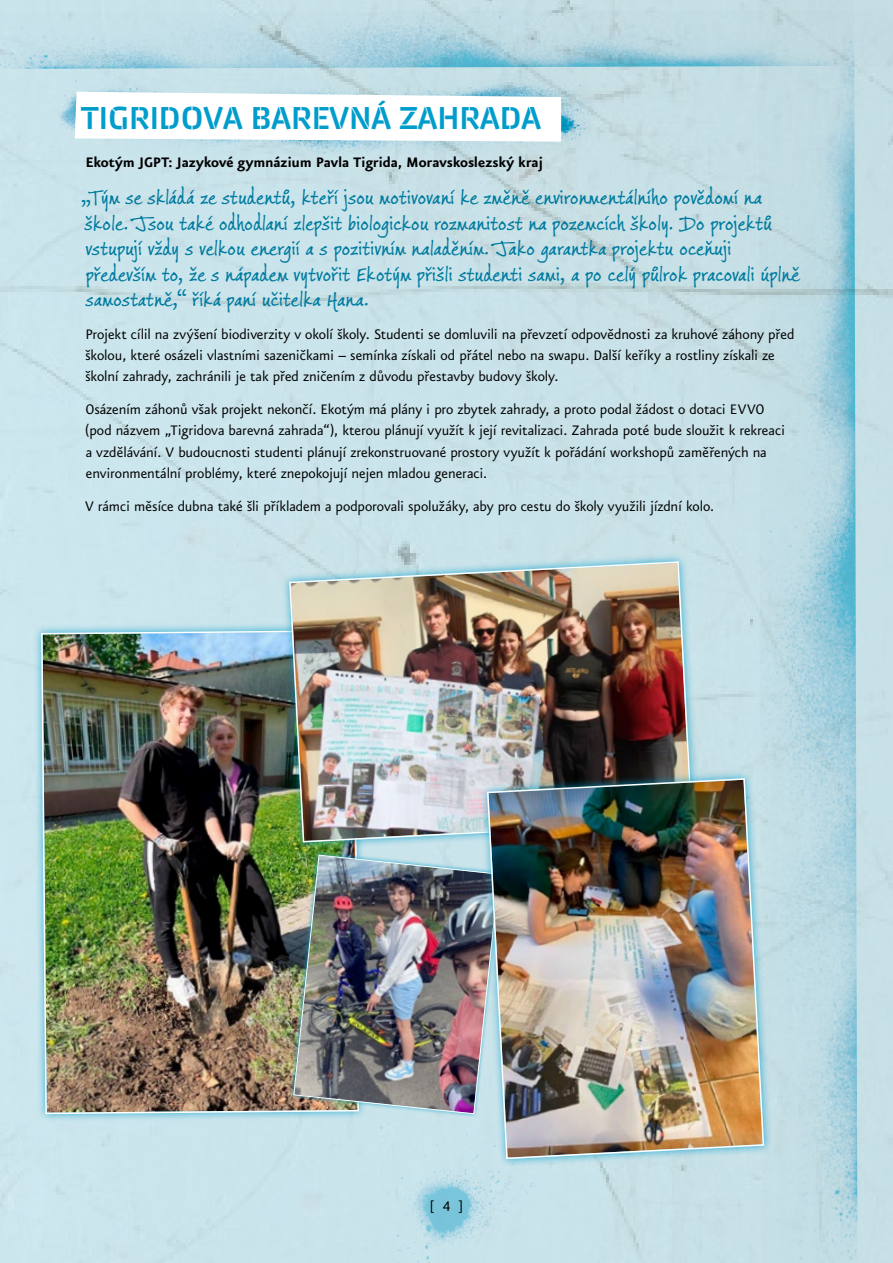
<style>
.page{position:relative;width:893px;height:1263px;background:#fff}
.page>*{position:absolute;margin:0;border:0;box-sizing:border-box;transform-origin:0 0}
.t1{font:31.5px "Vida Stencil 33 Pro";color:#009dcc}
.t2{font:21px/25.5px "Jimmy Crack Corn Pro";letter-spacing:.02em;color:#007b9f}
.t3{font:16.5px/21px "Eureka Sans OT";letter-spacing:-.01em;color:#000}
.t4{font:700 16.5px "Eureka Sans OT";letter-spacing:-.01em;color:#000}
</style>
<div class="page">
<img style="left:0;top:0;width:893px;height:1263px">
<div style="left:33px;top:622px;width:334px;height:500px;background:#009dcc;opacity:.75"></div>
<img style="left:40px;top:629px;width:320px;height:486px">
<div style="left:290px;top:851px;width:213px;height:267px;background:#009dcc;opacity:.75"></div>
<img style="left:293px;top:854px;width:186px;height:261px">
<div style="left:281px;top:553px;width:419px;height:297px;background:#009dcc;opacity:.75"></div>
<img style="left:288px;top:560px;width:405px;height:283px">
<div style="left:479px;top:770px;width:293px;height:397px;background:#009dcc;opacity:.75"></div>
<img style="left:486px;top:777px;width:279px;height:383px">
<img style="left:18px;top:64px;width:575px;height:92px">
<svg style="left:75px;top:92px;width:486px;height:50px"></svg>
<img style="left:398px;top:1128px;width:143px;height:135px">
<h1 class="t1" style="left:81px;top:98px;width:461px">TIGRIDOVA BAREVNÁ ZAHRADA</h1>
<p class="t4" style="left:85px;top:154px;width:459px">Ekotým JGPT: Jazykové gymnázium Pavla Tigrida, Moravskoslezský kraj</p>
<p class="t2" style="left:81px;top:186px;width:720px">„Tým se skládá ze studentů, kteří jsou motivovaní ke změně environmentálního povědomí na škole. Jsou také odhodlaní zlepšit biologickou rozmanitost na pozemcích školy. Do projektů vstupují vždy s velkou energií a s pozitivním naladěním. Jako garantka projektu oceňuji především to, že s nápadem vytvořit Ekotým přišli studenti sami, a po celý půlrok pracovali úplně samostatně,“ říká paní učitelka Hana.</p>
<p class="t3" style="left:85px;top:325px;width:711px">Projekt cílil na zvýšení biodiverzity v okolí školy. Studenti se domluvili na převzetí odpovědnosti za kruhové záhony před školou, které osázeli vlastními sazeničkami – semínka získali od přátel nebo na swapu. Další keříky a rostliny získali ze školní zahrady, zachránili je tak před zničením z důvodu přestavby budovy školy.</p>
<p class="t3" style="left:85px;top:400px;width:702px">Osázením záhonů však projekt nekončí. Ekotým má plány i pro zbytek zahrady, a proto podal žádost o dotaci EVVO (pod názvem „Tigridova barevná zahrada“), kterou plánují využít k její revitalizaci. Zahrada poté bude sloužit k rekreaci a vzdělávání. V budoucnosti studenti plánují zrekonstruované prostory využít k pořádání workshopů zaměřených na environmentální problémy, které znepokojují nejen mladou generaci.</p>
<p class="t3" style="left:85px;top:496px;width:631px">V rámci měsíce dubna také šli příkladem a podporovali spolužáky, aby pro cestu do školy využili jízdní kolo.</p>
<p class="t3" style="left:430px;top:1196px;width:35px">[4]</p>
</div>
